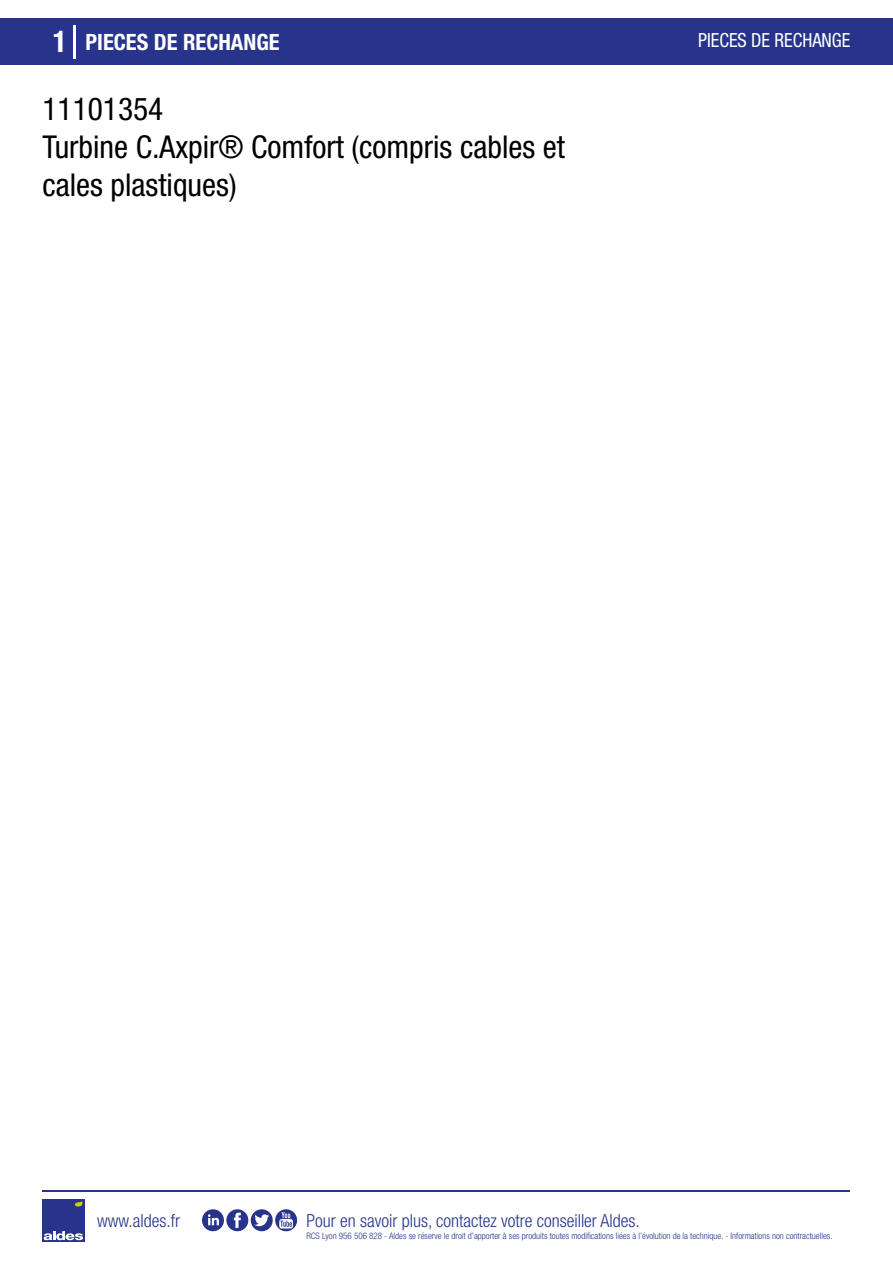
<style>
.page{position:relative;width:893px;height:1263px;background:#fff}
.page>*{position:absolute;margin:0;border:0;box-sizing:border-box;transform-origin:0 0}
.t1{font:condensed 31.5px/37.8px "Helvetica Neue LT Std";color:#000}
.t2{font:700 condensed 22.5px "Helvetica Neue LT Std";color:#fff}
.t3{font:condensed 19.5px "Helvetica Neue LT Std";color:#fff;scale:.95 1}
.t4{font:300 condensed 18px "Helvetica Neue";color:#28348b}
.t5{font:300 condensed 9px "Helvetica Neue";color:#28348b}
.s1{font-size:30px}
</style>
<div class="page">
<div style="left:1px;top:18px;width:892px;height:46px;background:#28348b"></div>
<hr style="left:74px;top:25px;width:2px;height:33px;background:#fff">
<div style="left:42px;top:1199px;width:42px;height:43px;background:#28348b"></div>
<svg style="left:44px;top:1231px;width:39px;height:9px"></svg>
<svg style="left:75px;top:1201px;width:8px;height:5px"></svg>
<hr style="left:42px;top:1190px;width:808px;height:1px;background:#28348b">
<svg style="left:202px;top:1209px;width:95px;height:22px"></svg>
<h2 class="t2" style="left:53px;top:28px;width:228px"><span class="s1">1</span> PIECES DE RECHANGE</h2>
<h3 class="t3" style="left:698px;top:29px;width:162px">PIECES DE RECHANGE</h3>
<h1 class="t1" style="left:42px;top:90px;width:524px">11101354<br>Turbine C.Axpir® Comfort (compris cables et cales plastiques)</h1>
<h3 class="t4" style="left:97px;top:1211px;width:84px">www.aldes.fr</h3>
<h3 class="t4" style="left:306px;top:1211px;width:335px">Pour en savoir plus, contactez votre conseiller Aldes.</h3>
<p class="t5" style="left:306px;top:1230px;width:528px">RCS Lyon 956 506 828 - Aldes se réserve le droit d’apporter à ses produits toutes modifications liées à l’évolution de la technique. - Informations non contractuelles.</p>
</div>
